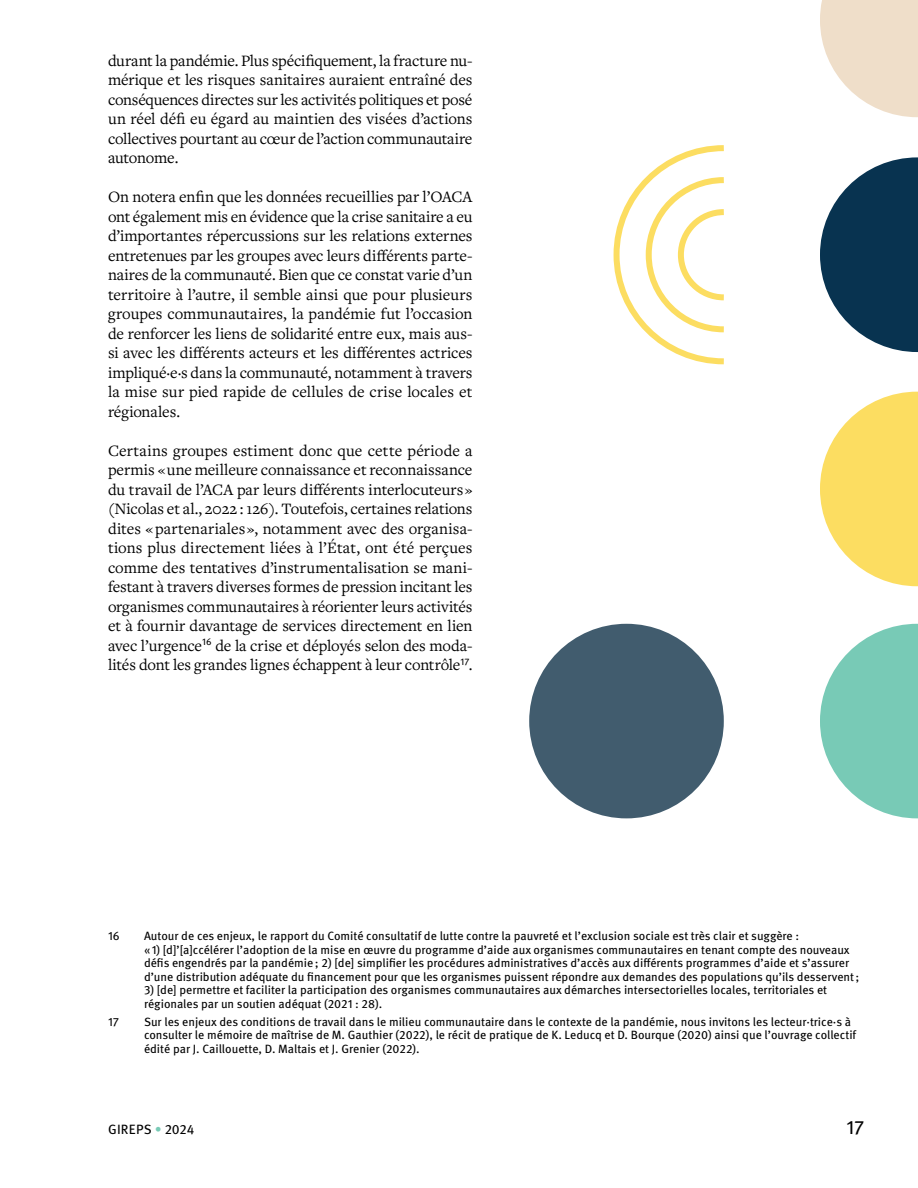
<style>
.page{position:relative;width:918px;height:1188px;background:#fff}
.page>*{position:absolute;margin:0;border:0;box-sizing:border-box;transform-origin:0 0}
.t1{font:19.5px "Meta Pro";color:#000}
.t2{font:16.5px/19.5px "Freight Text Pro";letter-spacing:-.005em;color:#000;text-align:justify}
.t3{font:13.5px "Meta Pro";letter-spacing:.015em;color:#000}
.t4{font:12px/13.5px "Meta Pro";color:#000}
.s1{color:#78cab6}
</style>
<div class="page">
<svg style="left:613px;top:145px;width:111px;height:220px"></svg>
<svg style="left:820px;top:0;width:98px;height:117px"></svg>
<svg style="left:820px;top:392px;width:98px;height:194px"></svg>
<svg style="left:820px;top:624px;width:98px;height:194px"></svg>
<div style="left:529px;top:624px;width:195px;height:194px;background:#415c6e;border-radius:50%"></div>
<svg style="left:820px;top:157px;width:98px;height:195px"></svg>
<p class="t2" style="left:108px;top:50px;width:366px">durant la pandémie. Plus spécifiquement, la fracture nu&shy;mérique et les risques sanitaires auraient entraîné des conséquences directes sur les activités politiques et posé un réel défi eu égard au maintien des visées d’actions collectives pourtant au cœur de l’action communautaire autonome.</p>
<p class="t2" style="left:108px;top:186px;width:366px">On notera enfin que les données recueillies par l’OACA ont également mis en évidence que la crise sanitaire a eu d’importantes répercussions sur les relations externes entretenues par les groupes avec leurs différents parte&shy;naires de la communauté. Bien que ce constat varie d’un territoire à l’autre, il semble ainsi que pour plusieurs groupes communautaires, la pandémie fut l’occasion de renforcer les liens de solidarité entre eux, mais aus&shy;si avec les différents acteurs et les différentes actrices impliqué·e·s dans la communauté, notamment à travers la mise sur pied rapide de cellules de crise locales et régionales.</p>
<p class="t2" style="left:108px;top:440px;width:366px">Certains groupes estiment donc que cette période a permis « une meilleure connaissance et reconnaissance du travail de l’ACA par leurs différents interlocuteurs » (Nicolas et al., 2022 : 126). Toutefois, certaines relations dites « partenariales », notamment avec des organisa&shy;tions plus directement liées à l’État, ont été perçues comme des tentatives d’instrumentalisation se mani&shy;festant à travers diverses formes de pression incitant les organismes communautaires à réorienter leurs activités et à fournir davantage de services directement en lien avec l’urgence<sup>16</sup> de la crise et déployés selon des moda&shy;lités dont les grandes lignes échappent à leur contrôle<sup>17</sup>.</p>
<p class="t4" style="left:108px;top:929px;width:13px">16</p>
<p class="t4" style="left:144px;top:929px;width:717px">Autour de ces enjeux, le rapport du Comité consultatif de lutte contre la pauvreté et l’exclusion sociale est très clair et suggère :<br>«1) [d]’[a]ccélérer l’adoption de la mise en œuvre du programme d’aide aux organismes communautaires en tenant compte des nouveaux défis engendrés par la pandémie; 2) [de] simplifier les procédures administratives d’accès aux différents programmes d’aide et s’assurer d’une distribution adéquate du financement pour que les organismes puissent répondre aux demandes des populations qu’ils desservent;</p>
<p class="t4" style="left:144px;top:983px;width:685px">3) [de] permettre et faciliter la participation des organismes communautaires aux démarches intersectorielles locales, territoriales et régionales par un soutien adéquat (2021 : 28).</p>
<p class="t4" style="left:108px;top:1014px;width:12px">17</p>
<p class="t4" style="left:144px;top:1014px;width:714px">Sur les enjeux des conditions de travail dans le milieu communautaire dans le contexte de la pandémie, nous invitons les lecteur·trice·s à consulter le mémoire de maîtrise de M. Gauthier (2022), le récit de pratique de K. Leducq et D. Bourque (2020) ainsi que l’ouvrage collectif édité par J. Caillouette, D. Maltais et J. Grenier (2022).</p>
<p class="t3" style="left:108px;top:1119px;width:88px">GIREPS <span class="s1">•</span> 2024</p>
<p class="t1" style="left:847px;top:1112px;width:19px">17</p>
</div>
